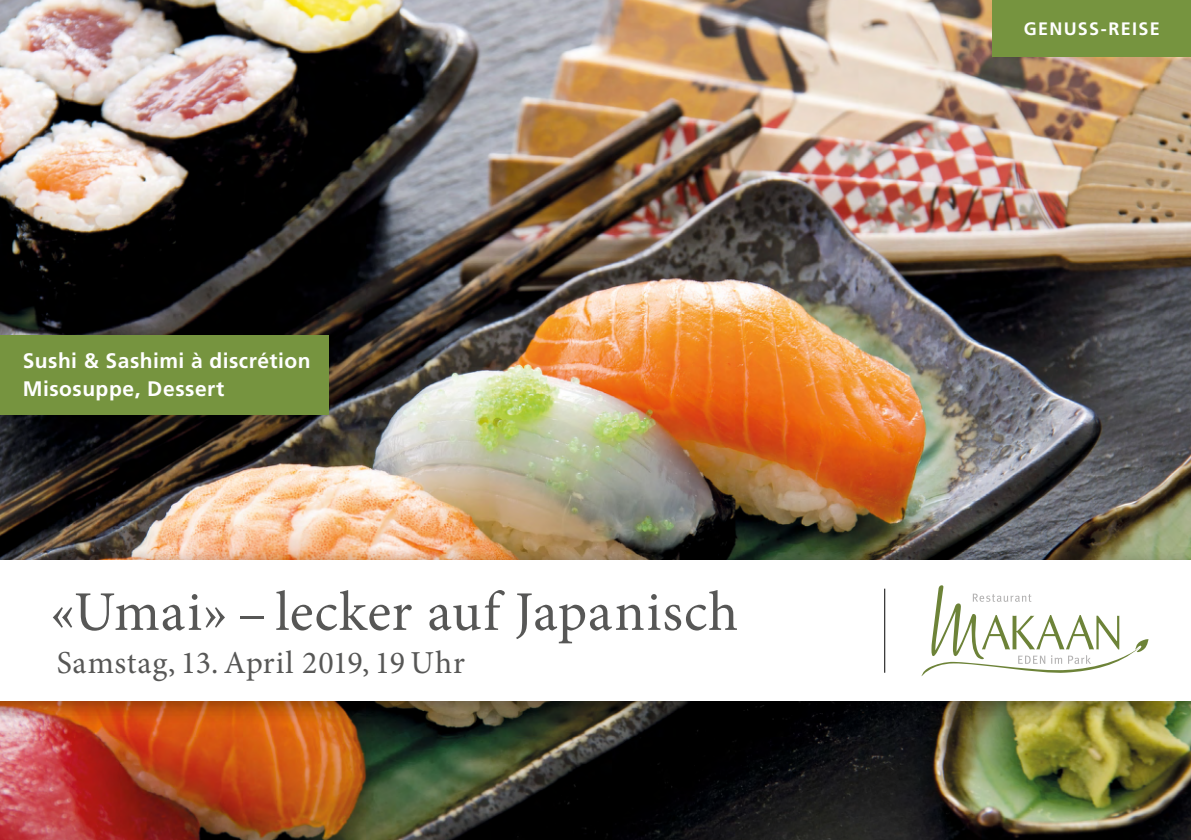
<style>
.page{position:relative;width:1191px;height:840px;background:#fff}
.page>*{position:absolute;margin:0;border:0;box-sizing:border-box;transform-origin:0 0}
.t1{font:56px "Minion Pro";letter-spacing:.01em;color:#575756}
.t2{font:32px "Minion Pro";letter-spacing:.02em;color:#575756}
.t3{font:700 21px/28px "Frutiger LT Std";letter-spacing:.025em;color:#fff}
.t4{font:700 18px "Frutiger LT Std";letter-spacing:.075em;color:#fff}
</style>
<div class="page">
<img style="left:0;top:0;width:1191px;height:839px">
<div style="left:0;top:547px;width:1191px;height:178px;background:#000;opacity:.4"></div>
<div style="left:0;top:560px;width:1191px;height:140px;background:#fff"></div>
<div style="left:992px;top:0;width:199px;height:57px;background:#76943f"></div>
<div style="left:0;top:334px;width:329px;height:80px;background:#76943f"></div>
<svg style="left:921px;top:585px;width:227px;height:91px"></svg>
<hr style="left:884px;top:588px;width:1px;height:84px;background:#000">
<p class="t3" style="left:23px;top:347px;width:289px">Sushi &amp; Sashimi à discrétion<br>Misosuppe, Dessert</p>
<h1 class="t1" style="left:50px;top:574px;width:689px">«Umai» – lecker auf Japanisch</h1>
<h2 class="t2" style="left:57px;top:640px;width:410px">Samstag, 13.April 2019, 19 Uhr</h2>
<p class="t4" style="left:1023px;top:18px;width:138px">GENUSS-REISE</p>
</div>
